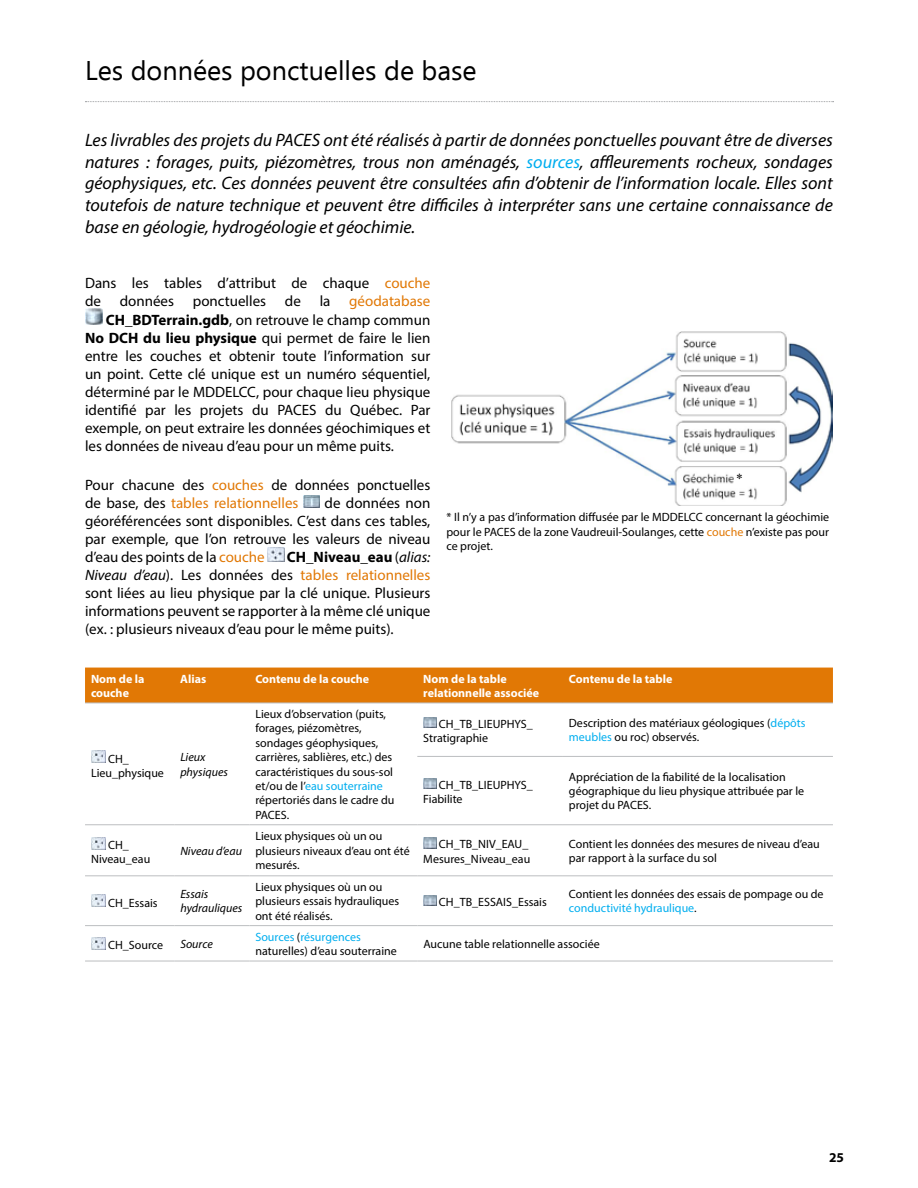
<style>
.page{position:relative;width:918px;height:1188px;background:#fff}
.page>*{position:absolute;margin:0;border:0;box-sizing:border-box;transform-origin:0 0}
.t1{font:27px "Ebrima";color:#000}
.t2{font:italic 18px/21.6px "Myriad Pro";color:#000;text-align:justify}
.t3{font:15px/18px "Myriad Pro";color:#000}
.t4{font:15px "Myriad Pro";color:#e17805}
.t5{font:700 13.5px "Myriad Pro";color:#000}
.t6{font:13.5px "Times New Roman";color:#000}
.t7{font:12px/14.4px "Myriad Pro";color:#000}
.t8{font:700 12px/14.4px "Myriad Pro";color:#fff}
.t9{font:italic 12px/14.4px "Myriad Pro";color:#000}
.s1{color:#00aeef}
.s2{color:#e17805}
.s3{font-weight:700}
.s4{font-style:italic}
</style>
<div class="page">
<svg style="left:85px;top:101px;width:749px;height:1px"></svg>
<img style="left:85px;top:309px;width:17px;height:16px">
<img style="left:304px;top:495px;width:15px;height:13px">
<img style="left:267px;top:548px;width:17px;height:14px">
<img style="left:451px;top:332px;width:382px;height:174px">
<div style="left:85px;top:668px;width:748px;height:35px;background:#e17805"></div>
<hr style="left:85px;top:825px;width:89px;height:1px;background:#bcbec0">
<hr style="left:174px;top:825px;width:75px;height:1px;background:#bcbec0">
<hr style="left:249px;top:825px;width:168px;height:1px;background:#bcbec0">
<hr style="left:417px;top:825px;width:146px;height:1px;background:#bcbec0">
<hr style="left:563px;top:825px;width:270px;height:1px;background:#bcbec0">
<hr style="left:85px;top:703px;width:89px;height:1px;background:#bcbec0">
<hr style="left:174px;top:703px;width:75px;height:1px;background:#bcbec0">
<hr style="left:249px;top:703px;width:168px;height:1px;background:#bcbec0">
<hr style="left:417px;top:703px;width:146px;height:1px;background:#bcbec0">
<hr style="left:563px;top:703px;width:270px;height:1px;background:#bcbec0">
<hr style="left:249px;top:876px;width:168px;height:1px;background:#bcbec0">
<hr style="left:417px;top:876px;width:146px;height:1px;background:#bcbec0">
<hr style="left:563px;top:876px;width:270px;height:1px;background:#bcbec0">
<hr style="left:85px;top:876px;width:89px;height:1px;background:#bcbec0">
<hr style="left:174px;top:876px;width:75px;height:1px;background:#bcbec0">
<hr style="left:85px;top:925px;width:89px;height:1px;background:#bcbec0">
<hr style="left:174px;top:925px;width:75px;height:1px;background:#bcbec0">
<hr style="left:249px;top:925px;width:168px;height:1px;background:#bcbec0">
<hr style="left:417px;top:925px;width:146px;height:1px;background:#bcbec0">
<hr style="left:563px;top:925px;width:270px;height:1px;background:#bcbec0">
<hr style="left:85px;top:961px;width:89px;height:1px;background:#bcbec0">
<hr style="left:174px;top:961px;width:75px;height:1px;background:#bcbec0">
<hr style="left:249px;top:961px;width:168px;height:1px;background:#bcbec0">
<hr style="left:417px;top:961px;width:146px;height:1px;background:#bcbec0">
<hr style="left:563px;top:961px;width:270px;height:1px;background:#bcbec0">
<hr style="left:417px;top:756px;width:146px;height:1px;background:#bcbec0">
<hr style="left:563px;top:756px;width:270px;height:1px;background:#bcbec0">
<img style="left:91px;top:751px;width:15px;height:12px">
<svg style="left:423px;top:717px;width:13px;height:11px"></svg>
<svg style="left:423px;top:778px;width:13px;height:11px"></svg>
<img style="left:91px;top:837px;width:15px;height:12px">
<svg style="left:423px;top:838px;width:13px;height:10px"></svg>
<img style="left:91px;top:895px;width:15px;height:12px">
<svg style="left:423px;top:895px;width:13px;height:11px"></svg>
<img style="left:91px;top:937px;width:15px;height:12px">
<h1 class="t1" style="left:85px;top:51px;width:393px">Les données ponctuelles de base</h1>
<p class="t2" style="left:85px;top:129px;width:749px">Les livrables des projets du PACES ont été réalisés à partir de données ponctuelles pouvant être de diverses natures : forages, puits, piézomètres, trous non aménagés, <span class="s1">sources</span>, affleurements rocheux, sondages géophysiques, etc. Ces données peuvent être consultées afin d’obtenir de l’information locale. Elles sont toutefois de nature technique et peuvent être difficiles à interpréter sans une certaine connaissance de base en géologie, hydrogéologie et géochimie.</p>
<p class="t3" style="left:85px;top:273px;width:347px">Dans les tables d’attribut de chaque <span class="s2">couche </span>de</p>
<p class="t3" style="left:120px;top:291px;width:56px">données</p>
<p class="t3" style="left:193px;top:291px;width:75px">ponctuelles</p>
<p class="t3" style="left:285px;top:291px;width:17px">de</p>
<p class="t3" style="left:320px;top:291px;width:12px">la</p>
<p class="t4" style="left:349px;top:291px;width:83px">géodatabase</p>
<p class="t3" style="left:106px;top:310px;width:326px"><span class="s3">CH_BDTerrain.gdb</span>, on retrouve le champ commun</p>
<p class="t3" style="left:85px;top:328px;width:347px"><span class="s3">No DCH du lieu physique</span> qui permet de faire le lien</p>
<p class="t3" style="left:85px;top:346px;width:347px">entre les couches et obtenir toute l’information sur</p>
<p class="t3" style="left:85px;top:364px;width:347px">un point. Cette clé unique est un numéro séquentiel,</p>
<p class="t3" style="left:85px;top:382px;width:347px">déterminé par le MDDELCC, pour chaque lieu physique</p>
<p class="t3" style="left:85px;top:400px;width:347px">identifié par les projets du PACES du Québec. Par</p>
<p class="t3" style="left:85px;top:418px;width:347px">exemple, on peut extraire les données géochimiques et</p>
<p class="t3" style="left:85px;top:436px;width:310px">les données de niveau d’eau pour un même puits.</p>
<p class="t3" style="left:85px;top:476px;width:347px">Pour chacune des <span class="s2">couches</span> de données ponctuelles de base, des <span class="s2">tables relationnelles</span></p>
<p class="t6" style="left:736px;top:469px;width:8px">*</p>
<p class="t7" style="left:446px;top:510px;width:384px;text-align:justify">* Il n’y a pas d’information diffusée par le MDDELCC concernant la géochimie pour le PACES de la zone Vaudreuil-Soulanges, cette <span class="s2">couche</span> n’existe pas pour ce projet.</p>
<p class="t3" style="left:85px;top:494px;width:347px;text-align:justify;text-indent:240px">de données non géoréférencées sont disponibles. C’est dans ces tables, par exemple, que l’on retrouve les valeurs de niveau d’eau des points de la <span class="s2">couche</span></p>
<p class="t3" style="left:85px;top:548px;width:347px;text-align:justify;text-indent:202px"><span class="s3">CH_Niveau_eau</span> (<span class="s4">alias:<br>Niveau d’eau</span>). Les données des <span class="s2">tables relationnelles </span>sont liées au lieu physique par la clé unique. Plusieurs informations peuvent se rapporter à la même clé unique (ex. : plusieurs niveaux d’eau pour le même puits).</p>
<p class="t8" style="left:91px;top:671px;width:55px">Nom de la couche</p>
<p class="t8" style="left:180px;top:671px;width:27px">Alias</p>
<p class="t8" style="left:255px;top:671px;width:115px">Contenu de la couche</p>
<p class="t8" style="left:423px;top:671px;width:117px">Nom de la table relationnelle associée</p>
<p class="t8" style="left:569px;top:671px;width:105px">Contenu de la table</p>
<p class="t7" style="left:91px;top:751px;width:74px;text-indent:17px">CH_<br>Lieu_physique</p>
<p class="t9" style="left:180px;top:750px;width:49px">Lieux physiques</p>
<p class="t7" style="left:91px;top:838px;width:61px;text-align:center">CH_<br>Niveau_eau</p>
<p class="t9" style="left:180px;top:843px;width:63px">Niveau d’eau</p>
<p class="t7" style="left:255px;top:707px;width:141px">Lieux d’observation (puits, forages, piézomètres, sondages géophysiques, carrières, sablières, etc.) des caractéristiques du sous-sol et/ou de l’<span class="s1">eau souterraine </span>répertoriés dans le cadre du<br>PACES.</p>
<p class="t7" style="left:423px;top:716px;width:111px;text-indent:16px">CH_TB_LIEUPHYS_<br>Stratigraphie</p>
<p class="t7" style="left:569px;top:716px;width:238px">Description des matériaux géologiques (<span class="s1">dépôts meubles</span> ou roc) observés.</p>
<p class="t7" style="left:423px;top:777px;width:111px;text-indent:16px">CH_TB_LIEUPHYS_<br>Fiabilite</p>
<p class="t7" style="left:569px;top:769px;width:237px">Appréciation de la fiabilité de la localisation géographique du lieu physique attribuée par le projet du PACES.</p>
<p class="t7" style="left:255px;top:829px;width:156px">Lieux physiques où un ou plusieurs niveaux d’eau ont été mesurés.</p>
<p class="t7" style="left:423px;top:837px;width:108px;text-align:right">CH_TB_NIV_EAU_<br>Mesures_Niveau_eau</p>
<p class="t7" style="left:569px;top:836px;width:252px">Contient les données des mesures de niveau d’eau par rapport à la surface du sol</p>
<p class="t7" style="left:108px;top:895px;width:51px">CH_Essais</p>
<p class="t9" style="left:180px;top:887px;width:64px">Essais hydrauliques</p>
<p class="t7" style="left:255px;top:879px;width:145px">Lieux physiques où un ou plusieurs essais hydrauliques ont été réalisés.</p>
<p class="t7" style="left:439px;top:895px;width:109px">CH_TB_ESSAIS_Essais</p>
<p class="t7" style="left:569px;top:887px;width:256px">Contient les données des essais de pompage ou de <span class="s1">conductivité hydraulique</span>.</p>
<p class="t7" style="left:108px;top:938px;width:57px">CH_Source</p>
<p class="t9" style="left:180px;top:936px;width:34px">Source</p>
<p class="t7" style="left:255px;top:929px;width:143px"><span class="s1">Sources</span> (<span class="s1">résurgences </span>naturelles) d’eau souterraine</p>
<p class="t7" style="left:423px;top:936px;width:178px">Aucune table relationnelle associée</p>
<p class="t5" style="left:829px;top:1149px;width:16px">25</p>
</div>
